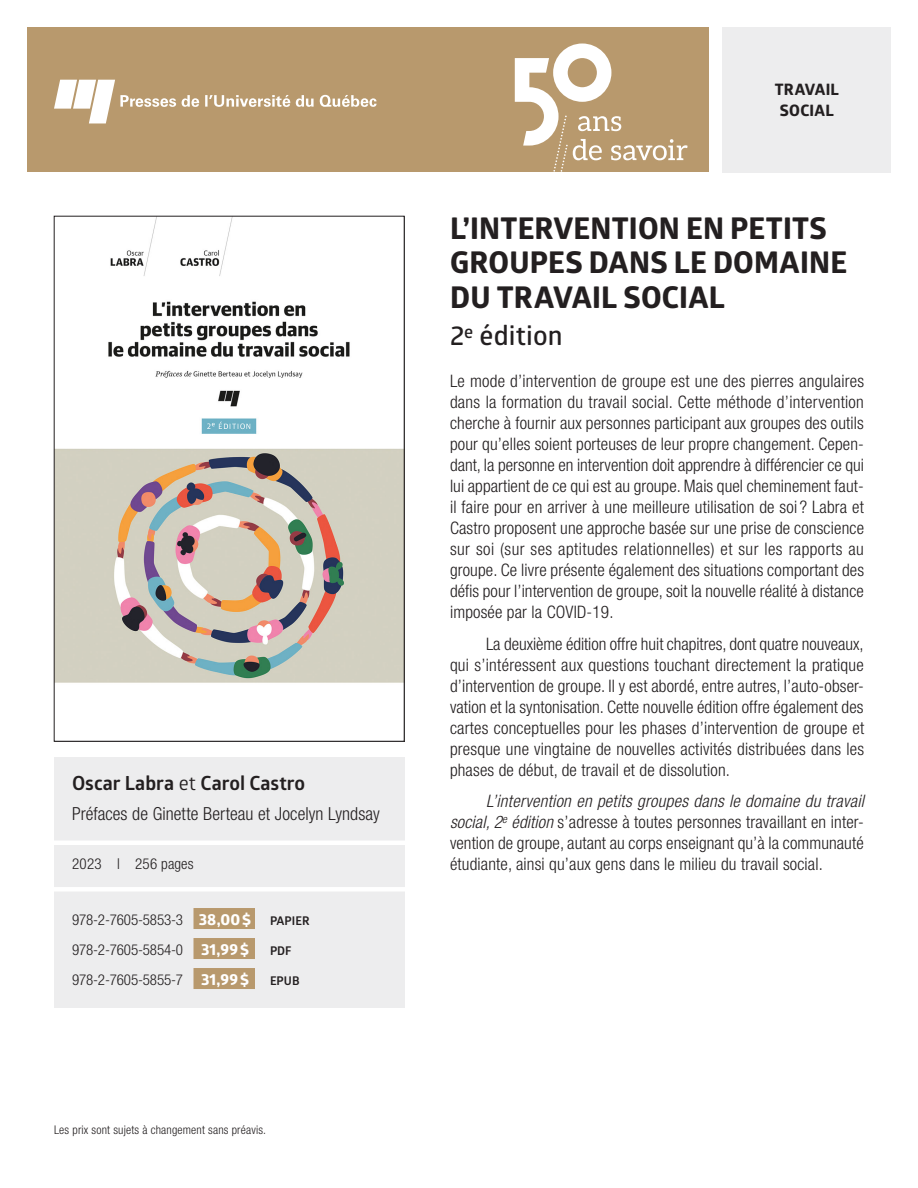
<style>
.page{position:relative;width:918px;height:1188px;background:#fff}
.page>*{position:absolute;margin:0;border:0;box-sizing:border-box;transform-origin:0 0}
._1_Fiche_Titre{font:700 30px/34.5px "Globerx";letter-spacing:.005em;color:#231f20}
._2_Fiche_Sous-titre{font:600 27px "Glober";letter-spacing:.005em;color:#231f20}
._4_Fiche_Auteurs_dir{font:700 19.5px "Glober";color:#231f20}
._4_Fiche_Auteurs_dir-2{font:300 condensed 18px "Helvetica Neue LT Std";letter-spacing:.005em;color:#231f20}
._3_Fiche_Courant_pre{font:300 condensed 17.25px/21px "Helvetica Neue LT Std";letter-spacing:.005em;color:#231f20;text-align:justify}
._3_Fiche_Courant{font:300 condensed 17.25px/21px "Helvetica Neue LT Std";letter-spacing:.01em;color:#231f20;text-align:justify}
._9_Fiche_Thématique{font:700 15.75px/21px "Globerx";letter-spacing:.015em;color:#231f20;text-align:center}
._7a_Fiche_ISBN{font:300 condensed 15px "Helvetica Neue LT Std";letter-spacing:-.01em;color:#231f20}
._6_Fiche_Annee_pages{font:300 condensed 15px "Helvetica Neue LT Std";letter-spacing:.015em;color:#231f20}
._3_Fiche_Courant_pre-2{font:300 condensed 12px "Helvetica Neue LT Std";letter-spacing:.015em;color:#231f20}
._7a_Fiche_ISBN-2{font:700 12px "Glober";color:#231f20}
.s1{font-weight:400}
.s2{font-family:"Globerx";font-weight:700;font-stretch:normal;font-size:15.75px;color:#fff}
.s3{font-family:"Glober";font-weight:700;font-stretch:normal;font-size:12px}
.s4{font-style:italic}
</style>
<div class="page">
<div style="left:27px;top:27px;width:682px;height:145px;background:#b8996d"></div>
<div style="left:723px;top:27px;width:168px;height:146px;background:#ededee"></div>
<svg style="left:54px;top:80px;width:323px;height:43px"></svg>
<svg style="left:515px;top:44px;width:173px;height:128px"></svg>
<div style="left:54px;top:757px;width:351px;height:250px;background:#ededee"></div>
<hr style="left:50px;top:841px;width:360px;height:4px;background:#fff">
<div style="left:50px;top:887px;width:361px;height:5px;background:#fff"></div>
<div style="left:194px;top:908px;width:61px;height:21px;background:#b8996d"></div>
<div style="left:194px;top:938px;width:61px;height:21px;background:#b8996d"></div>
<div style="left:194px;top:968px;width:61px;height:21px;background:#b8996d"></div>
<svg style="left:54px;top:216px;width:351px;height:526px"></svg>
<p class="_4_Fiche_Auteurs_dir" style="left:72px;top:769px;width:235px">Oscar Labra <span class="s1">et</span> Carol Castro</p>
<p class="_4_Fiche_Auteurs_dir-2" style="left:72px;top:803px;width:309px">Préfaces de Ginette Berteau et Jocelyn Lyndsay</p>
<p class="_6_Fiche_Annee_pages" style="left:72px;top:855px;width:123px">2023 l 256 pages</p>
<p class="_7a_Fiche_ISBN" style="left:72px;top:911px;width:239px">978-2-7605-5853-3 <span class="s2">38,00$</span> <span class="s3">PAPIER</span></p>
<p class="_7a_Fiche_ISBN" style="left:72px;top:941px;width:178px">978-2-7605-5854-0 <span class="s2">31,99$</span></p>
<p class="_7a_Fiche_ISBN-2" style="left:270px;top:942px;width:23px">PDF</p>
<p class="_7a_Fiche_ISBN" style="left:72px;top:971px;width:178px">978-2-7605-5855-7 <span class="s2">31,99$</span></p>
<p class="_7a_Fiche_ISBN-2" style="left:270px;top:972px;width:31px">EPUB</p>
<p class="_3_Fiche_Courant_pre-2" style="left:54px;top:1123px;width:214px">Les prix sont sujets à changement sans préavis.</p>
<p class="_9_Fiche_Thématique" style="left:775px;top:79px;width:66px">TRAVAIL<br>SOCIAL</p>
<p class="_1_Fiche_Titre" style="left:450px;top:210px;width:398px">L’INTERVENTION EN PETITS<br>GROUPES DANS LE DOMAINE<br>DU TRAVAIL SOCIAL</p>
<p class="_2_Fiche_Sous-titre" style="left:450px;top:317px;width:114px">2<sup>e</sup> édition</p>
<p class="_3_Fiche_Courant_pre" style="left:450px;top:370px;width:416px">Le mode d’intervention de groupe est une des pierres angulaires dans la formation du travail social. Cette méthode d’intervention cherche à fournir aux personnes participant aux groupes des outils pour qu’elles soient porteuses de leur propre changement. Cepen&shy;dant, la personne en intervention doit apprendre à différencier ce qui lui appartient de ce qui est au groupe. Mais quel cheminement faut&shy;il faire pour en arriver à une meilleure utilisation de soi ? Labra et Castro proposent une approche basée sur une prise de conscience sur soi (sur ses aptitudes relationnelles) et sur les rapports au groupe. Ce livre présente également des situations comportant des défis pour l’intervention de groupe, soit la nouvelle réalité à distance imposée par la COVID-19.</p>
<p class="_3_Fiche_Courant" style="left:450px;top:633px;width:416px;text-indent:36px">La deuxième édition offre huit chapitres, dont quatre nouveaux, qui s’intéressent aux questions touchant directement la pratique d’intervention de groupe. Il y est abordé, entre autres, l’auto-obser&shy;vation et la syntonisation. Cette nouvelle édition offre également des cartes conceptuelles pour les phases d’intervention de groupe et presque une vingtaine de nouvelles activités distribuées dans les phases de début, de travail et de dissolution.</p>
<p class="_3_Fiche_Courant" style="left:450px;top:790px;width:416px;text-indent:36px"><span class="s4">L’intervention en petits groupes dans le domaine du travail social, 2</span><sup>e</sup> <span class="s4">édition</span> s’adresse à toutes personnes travaillant en inter&shy;vention de groupe, autant au corps enseignant qu’à la communauté étudiante, ainsi qu’aux gens dans le milieu du travail social.</p>
</div>
